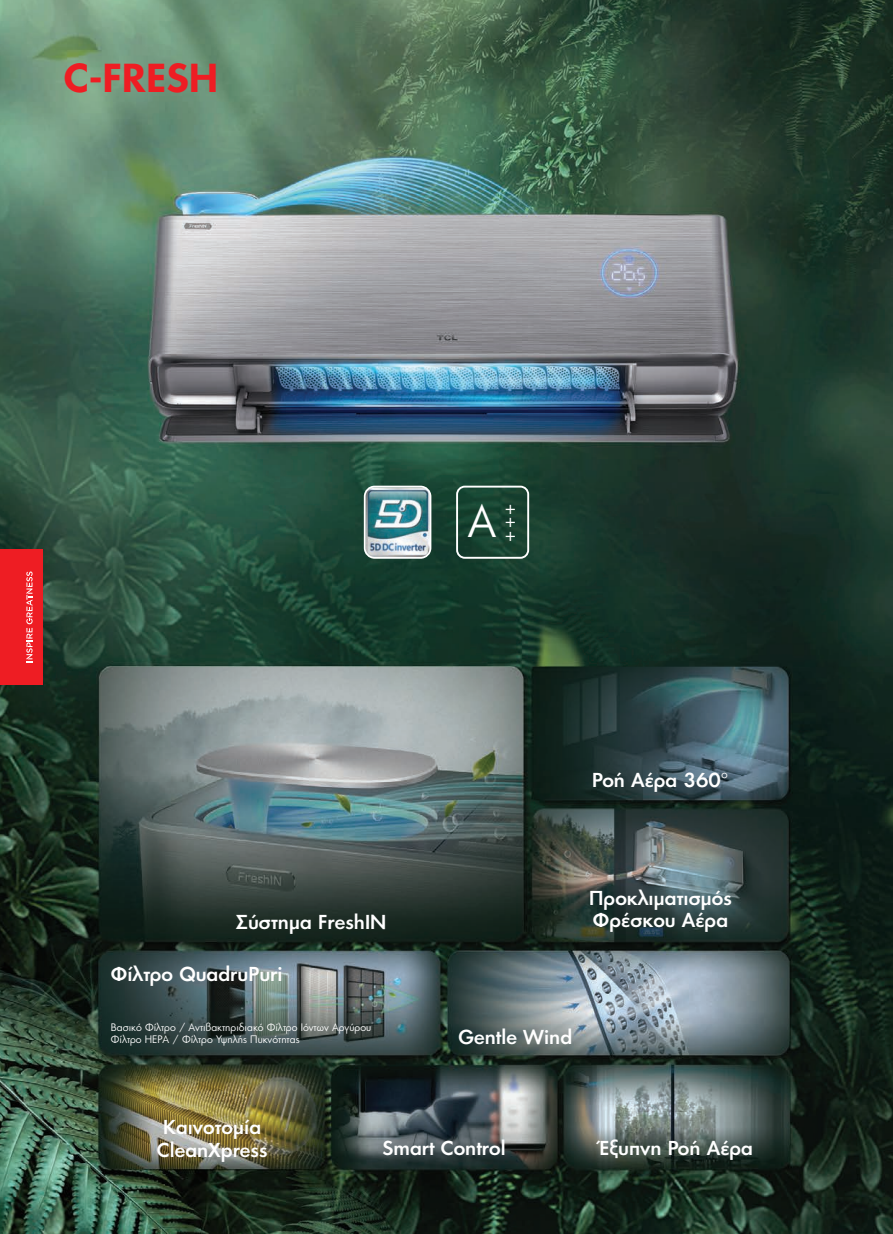
<style>
.page{position:relative;width:893px;height:1234px;background:#fff}
.page>*{position:absolute;margin:0;border:0;box-sizing:border-box;transform-origin:0 0}
.t1{font:42.45px "PF Futura Neu";color:#fff}
.t2{font:600 37.5px "PF Futura Neu";color:#ee1d23}
.t3{font:500 18.75px "PF Futura Neu";color:#fff}
.t4{font:17.85px "PF Futura Neu";color:#fff}
.t5{font:10.05px "PF Futura Neu";color:#fff}
.s1{font-weight:300}
</style>
<div class="page">
<img style="left:0;top:0;width:893px;height:1233px">
<img style="left:365px;top:487px;width:65px;height:70px">
<div style="left:364px;top:485px;width:67px;height:73px;border:2px solid #fff;border-radius:10px"></div>
<div style="left:456px;top:485px;width:73px;height:73px;border:2px solid #fff;border-radius:8px"></div>
<div style="left:0;top:549px;width:43px;height:135px;background:#ee1d23"></div>
<svg style="left:26px;top:571px;width:7px;height:91px"></svg>
<p class="t2" style="left:64px;top:53px;width:156px">C-FRESH</p>
<p class="t1" style="left:468px;top:494px;width:30px">A</p>
<p class="t4" style="left:505px;top:495px;width:13px">+</p>
<p class="t4" style="left:505px;top:509px;width:13px">+</p>
<p class="t4" style="left:505px;top:522px;width:13px">+</p>
<p class="t3" style="left:236px;top:909px;width:152px">Σύστημα FreshIΝ</p>
<p class="t3" style="left:111px;top:960px;width:173px">Φίλτρο QuadruPuri</p>
<p class="t5" style="left:111px;top:1020px;width:262px">Βασικό Φίλτρο / Αντιβακτηριδιακό Φίλτρο Ιόντων Αργύρου</p>
<p class="t5" style="left:111px;top:1032px;width:190px">Φίλτρο HEPA / Φίλτρο Υψηλής Πυκνότητας</p>
<p class="t3" style="left:592px;top:767px;width:137px">Ροή Αέρα 360<span class="s1">°</span></p>
<p class="t3" style="left:589px;top:885px;width:144px">Προκλιματισμός</p>
<p class="t3" style="left:593px;top:907px;width:137px">Φρέσκου Αέρα</p>
<p class="t3" style="left:459px;top:1024px;width:115px">Gentle Wind</p>
<p class="t3" style="left:163px;top:1114px;width:100px">Kαινοτομία</p>
<p class="t3" style="left:157px;top:1136px;width:112px">CleanXpress</p>
<p class="t3" style="left:383px;top:1134px;width:125px">Smart Control</p>
<p class="t3" style="left:600px;top:1134px;width:155px">Έξυπνη Ροή Αέρα</p>
</div>
